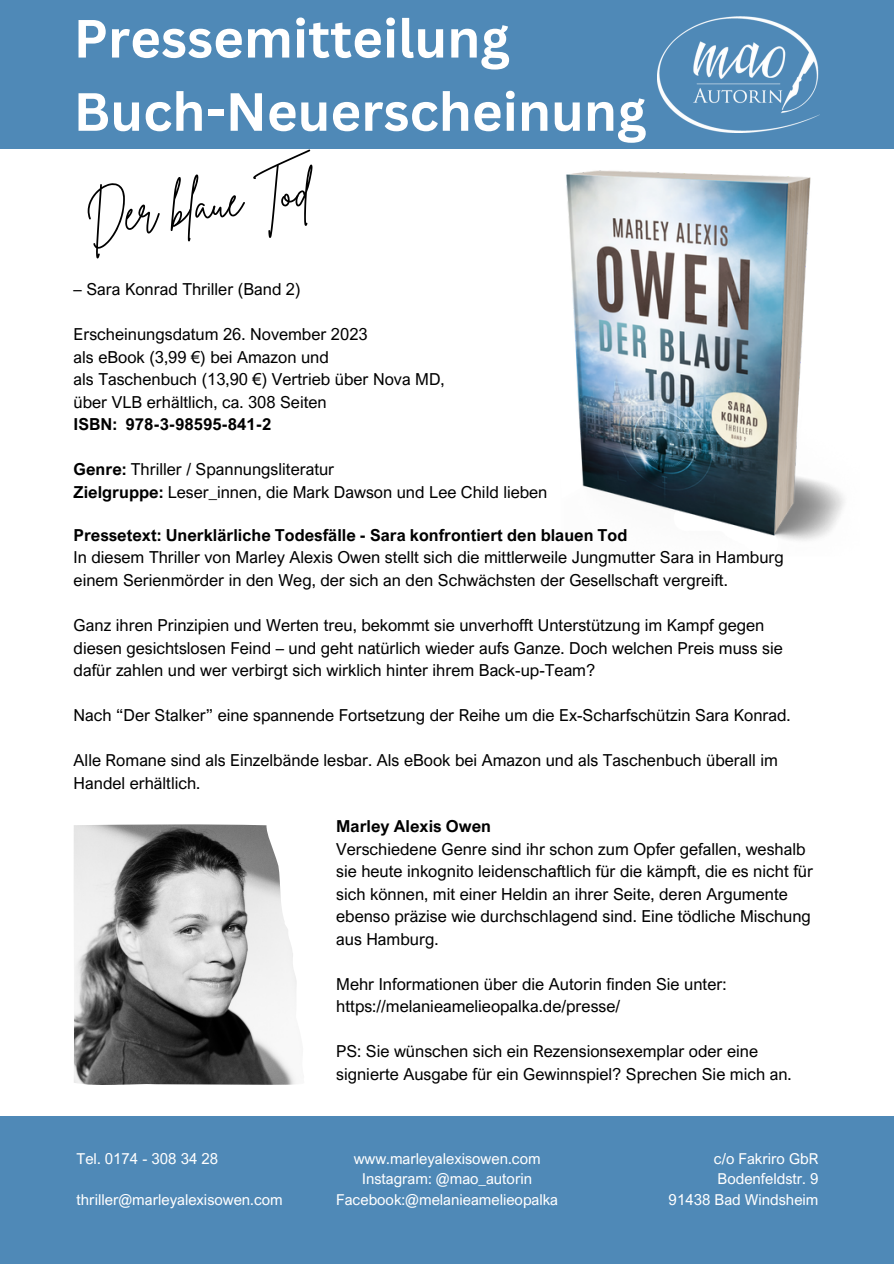
<style>
.page{position:relative;width:894px;height:1264px;background:#fff}
.page>*{position:absolute;margin:0;border:0;box-sizing:border-box;transform-origin:0 0}
.t1{font:700 52.5px "Canva Sans";color:#fff}
.t2{font:46.2px "Brittany Signature";color:#000}
.t3{font:16.5px/22.5px "Arial Nova";color:#000}
.t4{font:700 16.5px "Arial Nova";color:#000}
.t5{font:15px "Arial Nova";color:#fff}
.s1{font-weight:700}
</style>
<div class="page">
<div style="left:0;top:0;width:893px;height:149px;background:#4f89b7"></div>
<div style="left:0;top:1115px;width:893px;height:148px;background:#4f89b7"></div>
<img style="left:74px;top:824px;width:223px;height:260px">
<img style="left:657px;top:16px;width:161px;height:94px">
<img style="left:566px;top:110px;width:278px;height:431px">
<p class="t1" style="left:74px;top:1px;width:437px">Pressemitteilung</p>
<p class="t1" style="left:74px;top:75px;width:574px">Buch-Neuerscheinung</p>
<p class="t2" style="left:83px;top:188px;width:227px;rotate:-7deg">Der blaue Tod</p>
<p class="t3" style="left:74px;top:278px;width:228px">– Sara Konrad Thriller (Band 2)</p>
<p class="t3" style="left:74px;top:323px;width:295px">Erscheinungsdatum 26. November 2023</p>
<p class="t3" style="left:74px;top:345px;width:257px">als eBook (3,99 €) bei Amazon und</p>
<p class="t3" style="left:74px;top:368px;width:372px">als Taschenbuch (13,90 €) Vertrieb ü ber Nova MD,</p>
<p class="t3" style="left:74px;top:390px;width:254px">ü ber VLB erhältlich, ca. 308 Seiten</p>
<p class="t4" style="left:74px;top:414px;width:199px">ISBN: 978-3-98595-841-2</p>
<p class="t3" style="left:74px;top:458px;width:262px"><span class="s1">Genre:</span> Thriller / Spannungsliteratur</p>
<p class="t3" style="left:74px;top:480px;width:475px"><span class="s1">Zielgruppe:</span> Leser_innen, die Mark Dawson und Lee Child lieben</p>
<p class="t4" style="left:74px;top:524px;width:555px">Pressetext: Unerklärliche Todesfälle - Sara konfrontiert den blauen Tod</p>
<p class="t3" style="left:74px;top:546px;width:711px">In diesem Thriller von Marley Alexis Owen stellt sich die mittlerweile Jungmutter Sara in Hamburg einem Serienmörder in den Weg, der sich an den Schwächsten der Gesellschaft vergreift.</p>
<p class="t3" style="left:74px;top:613px;width:710px">Ganz ihren Prinzipien und Werten treu, bekommt sie unverhofft Unterstützung im Kampf gegen diesen gesichtslosen Feind – und geht natürlich wieder aufs Ganze. Doch welchen Preis muss sie dafür zahlen und wer verbirgt sich wirklich hinter ihrem Back-up-Team?</p>
<p class="t3" style="left:74px;top:703px;width:718px">Nach “Der Stalker” eine spannende Fortsetzung der Reihe um die Ex-Scharfschützin Sara Konrad.</p>
<p class="t3" style="left:74px;top:748px;width:705px">Alle Romane sind als Einzelbände lesbar. Als eBook bei Amazon und als Taschenbuch überall im<br>Handel erhältlich.</p>
<p class="t5" style="left:76px;top:1149px;width:143px">Tel. 0174 - 308 34 28</p>
<p class="t5" style="left:76px;top:1189px;width:208px">thriller@marleyalexisowen.com</p>
<p class="t4" style="left:336px;top:815px;width:156px">Marley Alexis Owen</p>
<p class="t3" style="left:336px;top:837px;width:478px">Verschiedene Genre sind ihr schon zum Opfer gefallen, weshalb sie heute inkognito leidenschaftlich für die kämpft, die es nicht für sich können, mit einer Heldin an ihrer Seite, deren Argumente ebenso präzise wie durchschlagend sind. Eine tödliche Mischung aus Hamburg.</p>
<p class="t3" style="left:336px;top:972px;width:391px">Mehr Informationen über die Autorin finden Sie unter: https://melanieamelieopalka.de/presse/</p>
<p class="t3" style="left:336px;top:1039px;width:457px">PS: Sie wünschen sich ein Rezensionsexemplar oder eine signierte Ausgabe für ein Gewinnspiel? Sprechen Sie mich an.</p>
<p class="t5" style="left:353px;top:1149px;width:188px">www.marleyalexisowen.com</p>
<p class="t5" style="left:362px;top:1169px;width:171px">Instagram: @mao_autorin</p>
<p class="t5" style="left:336px;top:1189px;width:223px">Facebook:@melanieamelieopalka</p>
<p class="t5" style="left:713px;top:1149px;width:106px">c/o Fakriro GbR</p>
<p class="t5" style="left:717px;top:1169px;width:102px">Bodenfeldstr. 9</p>
<p class="t5" style="left:668px;top:1189px;width:151px">91438 Bad Windsheim</p>
</div>
